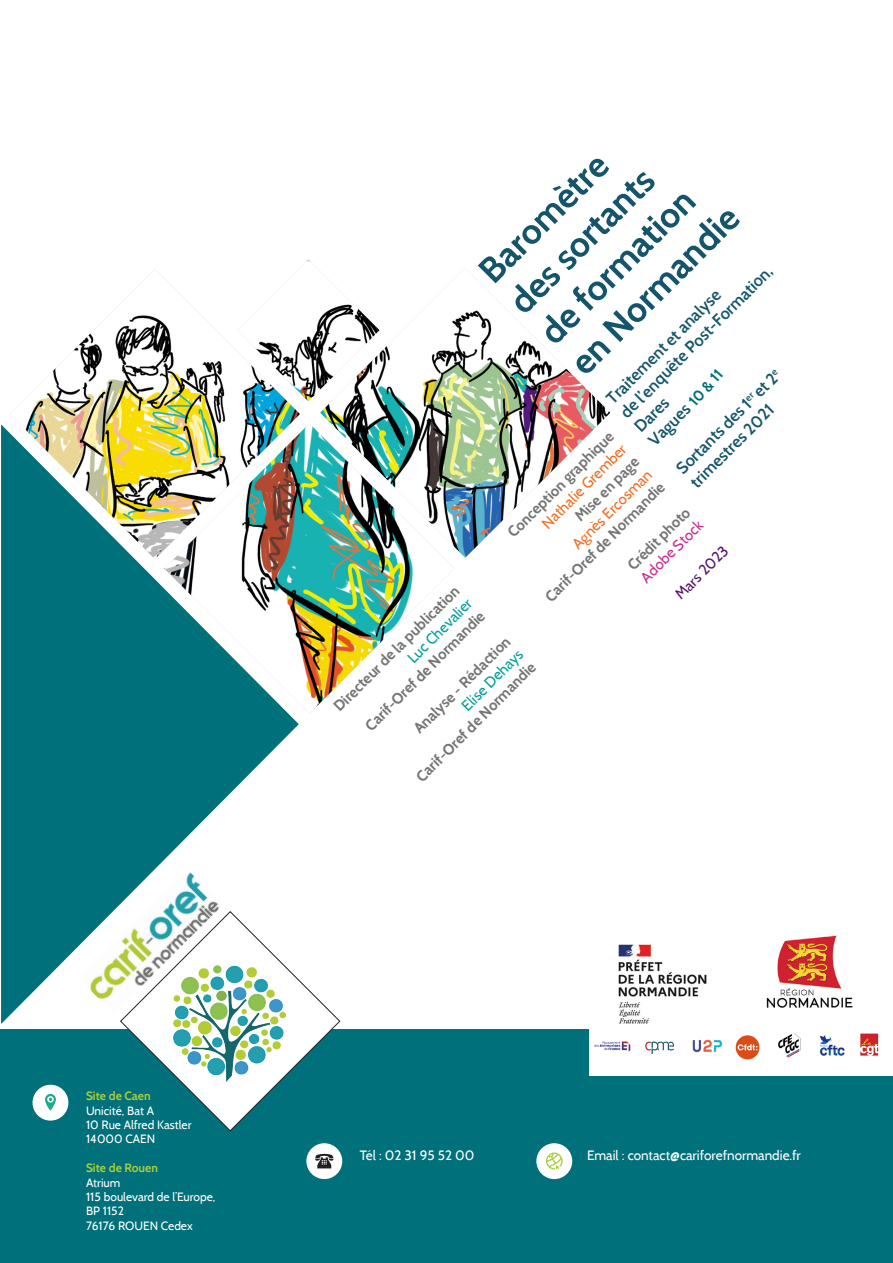
<style>
.page{position:relative;width:893px;height:1263px;background:#fff}
.page>*{position:absolute;margin:0;border:0;box-sizing:border-box;transform-origin:0 0}
.t1{font:700 36px/43.2px "Cabin";color:#14556b}
.t2{font:600 16.5px/19.8px "Cabin";color:#14556b}
.t3{font:700 15px "Cabin";color:#737674}
.t4{font:15px "Cabin";color:#f36e21}
.t5{font:15px "Cabin";color:#00a099}
.t6{font:15px "Cabin";color:#cc2d93}
.t7{font:15px "Cabin";color:#5a136d}
.t8{font:700 15px "Cabin";color:#00707a}
.t9{font:13.5px "Cabin";color:#fff}
.t10{font:12px/14.4px "Cabin";color:#fff}
.t11{font:700 12px "Cabin";color:#a6ce39}
</style>
<div class="page">
<svg style="left:1px;top:425px;width:298px;height:599px;fill:#00707a"></svg>
<div style="left:0;top:1029px;width:893px;height:234px;background:#00707a"></div>
<img style="left:10px;top:261px;width:600px;height:452px">
<img style="left:79px;top:870px;width:144px;height:144px">
<img style="left:618px;top:944px;width:89px;height:80px">
<img style="left:766px;top:935px;width:87px;height:73px">
<div style="left:33px;top:1085px;width:35px;height:35px;background:#fff;border-radius:50%"></div>
<svg style="left:43px;top:1084px;width:15px;height:27px"></svg>
<div style="left:536px;top:1143px;width:36px;height:36px;background:#fff;border-radius:50%"></div>
<svg style="left:546px;top:1152px;width:17px;height:18px"></svg>
<div style="left:306px;top:1143px;width:36px;height:36px;background:#fff;border-radius:50%"></div>
<svg style="left:315px;top:1153px;width:18px;height:15px"></svg>
<div style="left:589px;top:1025px;width:304px;height:51px;background:#fff"></div>
<img style="left:594px;top:1033px;width:285px;height:27px">
<svg style="left:120px;top:911px;width:221px;height:221px"></svg>
<img style="left:173px;top:966px;width:113px;height:115px">
<h1 class="t1" style="left:469px;top:261px;width:223px;rotate:-45deg">Baromètre des sortants de formation en Normandie</h1>
<p class="t2" style="left:602px;top:394px;width:209px;rotate:-45deg">Traitement et analyse<br>de l’enquête Post-Formation,<br>Dares<br>Vagues 10 &amp; 11</p>
<p class="t2" style="left:672px;top:464px;width:142px;rotate:-45deg">Sortants des 1<sup>er</sup> et 2<sup>e </sup>trimestres 2021</p>
<p class="t8" style="left:685px;top:398px;width:45px;rotate:-49deg">10 &amp; 11</p>
<p class="t3" style="left:504px;top:528px;width:144px;rotate:-45deg">Conception graphique</p>
<p class="t4" style="left:538px;top:519px;width:114px;rotate:-45deg">Nathalie Grember</p>
<p class="t3" style="left:571px;top:512px;width:86px;rotate:-45deg">Mise en page</p>
<p class="t4" style="left:568px;top:540px;width:107px;rotate:-45deg">Agnès Ercosman</p>
<p class="t3" style="left:541px;top:593px;width:163px;rotate:-45deg">Carif-Oref de Normandie</p>
<p class="t3" style="left:624px;top:561px;width:83px;rotate:-45deg">Crédit photo</p>
<p class="t6" style="left:637px;top:573px;width:82px;rotate:-45deg">Adobe Stock</p>
<p class="t7" style="left:671px;top:590px;width:70px;rotate:-45deg">Mars 2023</p>
<p class="t3" style="left:330px;top:702px;width:172px;rotate:-45deg">Directeur de la publication</p>
<p class="t5" style="left:403px;top:654px;width:86px;rotate:-45deg">Luc Chevalier</p>
<p class="t3" style="left:361px;top:721px;width:163px;rotate:-45deg">Carif-Oref de Normandie</p>
<p class="t3" style="left:410px;top:724px;width:131px;rotate:-45deg">Analyse - Rédaction</p>
<p class="t5" style="left:457px;top:702px;width:81px;rotate:-45deg">Elise Dehays</p>
<p class="t3" style="left:412px;top:772px;width:163px;rotate:-45deg">Carif-Oref de Normandie</p>
<p class="t11" style="left:86px;top:1089px;width:66px">Site de Caen</p>
<p class="t10" style="left:86px;top:1103px;width:107px">Unicité, Bat A<br>10 Rue Alfred Kastler<br>14000 CAEN</p>
<p class="t11" style="left:86px;top:1161px;width:73px">Site de Rouen</p>
<p class="t10" style="left:86px;top:1175px;width:131px">Atrium<br>115 boulevard de l’Europe,<br>BP 1152<br>76176 ROUEN Cedex</p>
<p class="t9" style="left:360px;top:1147px;width:116px">Tél : 02 31 95 52 00</p>
<p class="t9" style="left:587px;top:1147px;width:215px">Email : contact@cariforefnormandie.fr</p>
</div>
